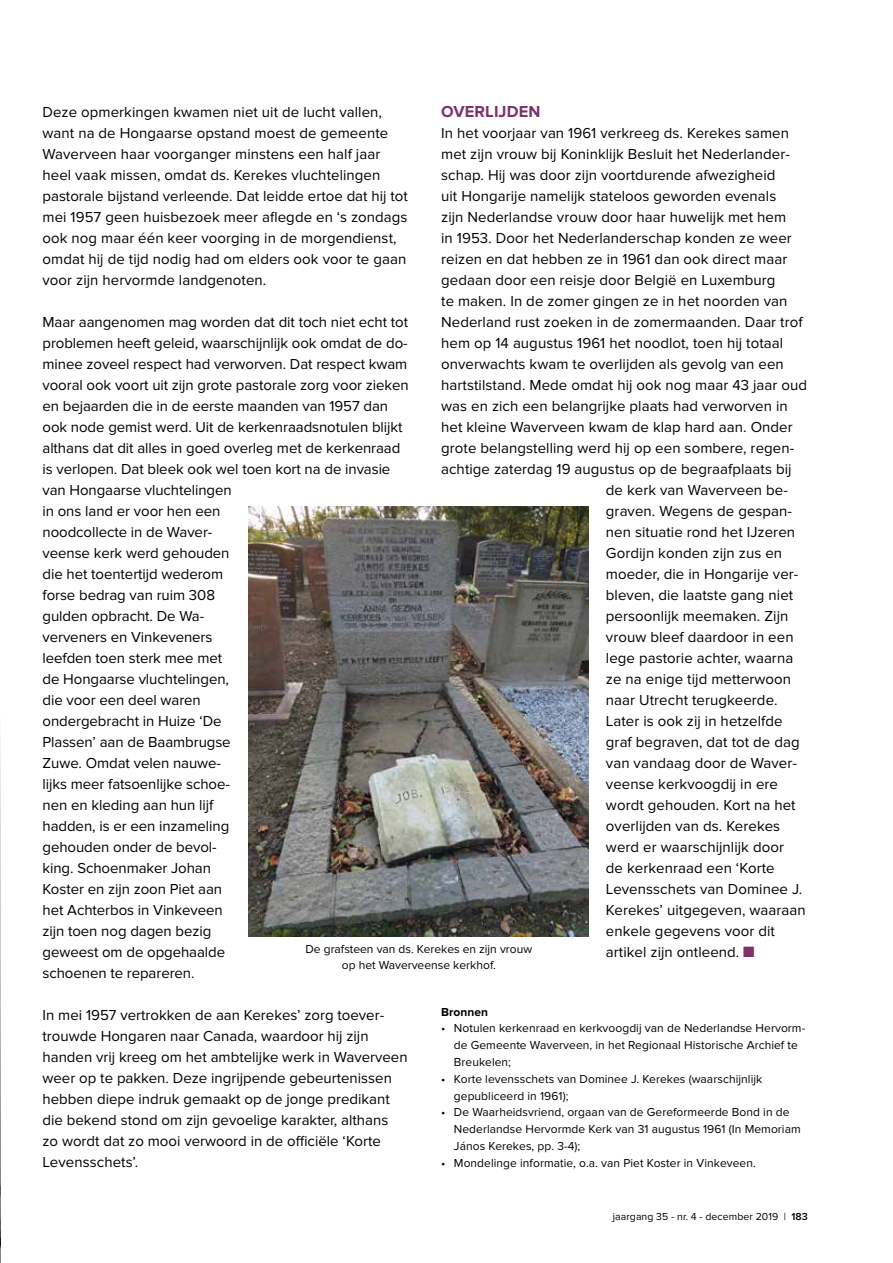
<style>
.page{position:relative;width:893px;height:1263px;background:#fff}
.page>*{position:absolute;margin:0;border:0;box-sizing:border-box;transform-origin:0 0}
.t1{font:700 16.5px "Proxima Nova";letter-spacing:.005em;color:#7d3269}
.t2{font:15px/21px "Proxima Nova";letter-spacing:.005em;color:#000}
.t3{font:12px/16.8px "Proxima Nova";letter-spacing:.005em;color:#000}
.t4{font:700 12px "Proxima Nova";letter-spacing:.005em;color:#000}
.t5{font:10.5px "Proxima Nova";letter-spacing:.005em;color:#000}
.s1{color:#7d3269}
.s2{font-weight:600}
</style>
<div class="page">
<img style="left:249px;top:506px;width:340px;height:430px">
<img style="left:0;top:741px;width:1px;height:522px">
<p class="t1" style="left:441px;top:102px;width:101px">OVERLIJDEN</p>
<p class="t2" style="left:441px;top:123px;width:349px">In het voorjaar van 1961 verkreeg ds. Kerekes samen</p>
<p class="t2" style="left:441px;top:144px;width:350px">met zijn vrouw bij Koninklijk Besluit het Nederlander-</p>
<p class="t2" style="left:441px;top:165px;width:336px">schap. Hij was door zijn voortdurende afwezigheid</p>
<p class="t2" style="left:441px;top:186px;width:337px">uit Hongarije namelijk stateloos geworden evenals</p>
<p class="t2" style="left:441px;top:207px;width:347px">zijn Nederlandse vrouw door haar huwelijk met hem</p>
<p class="t2" style="left:441px;top:228px;width:352px">in 1953. Door het Nederlanderschap konden ze weer</p>
<p class="t2" style="left:441px;top:249px;width:348px">reizen en dat hebben ze in 1961 dan ook direct maar</p>
<p class="t2" style="left:441px;top:270px;width:336px">gedaan door een reisje door België en Luxemburg</p>
<p class="t2" style="left:441px;top:291px;width:348px">te maken. In de zomer gingen ze in het noorden van</p>
<p class="t2" style="left:441px;top:312px;width:363px">Nederland rust zoeken in de zomermaanden. Daar trof</p>
<p class="t2" style="left:441px;top:333px;width:343px">hem op 14 augustus 1961 het noodlot, toen hij totaal</p>
<p class="t2" style="left:441px;top:354px;width:344px">onverwachts kwam te overlijden als gevolg van een</p>
<p class="t2" style="left:441px;top:375px;width:367px">hartstilstand. Mede omdat hij ook nog maar 43 jaar oud</p>
<p class="t2" style="left:441px;top:396px;width:348px">was en zich een belangrijke plaats had verworven in</p>
<p class="t2" style="left:441px;top:417px;width:353px">het kleine Waverveen kwam de klap hard aan. Onder</p>
<p class="t2" style="left:441px;top:438px;width:355px">grote belangstelling werd hij op een sombere, regen-</p>
<p class="t2" style="left:441px;top:459px;width:352px">achtige zaterdag 19 augustus op de begraafplaats bij</p>
<p class="t2" style="left:606px;top:480px;width:184px">de kerk van Waverveen be-</p>
<p class="t2" style="left:606px;top:501px;width:188px">graven. Wegens de gespan-</p>
<p class="t2" style="left:606px;top:522px;width:191px">nen situatie rond het IJzeren</p>
<p class="t2" style="left:606px;top:543px;width:178px">Gordijn konden zijn zus en</p>
<p class="t2" style="left:606px;top:564px;width:194px">moeder, die in Hongarije ver-</p>
<p class="t2" style="left:606px;top:585px;width:189px">bleven, die laatste gang niet</p>
<p class="t2" style="left:606px;top:606px;width:184px">persoonlijk meemaken. Zijn</p>
<p class="t2" style="left:606px;top:627px;width:189px">vrouw bleef daardoor in een</p>
<p class="t2" style="left:606px;top:648px;width:189px">lege pastorie achter, waarna</p>
<p class="t2" style="left:606px;top:669px;width:187px">ze na enige tijd metterwoon</p>
<p class="t2" style="left:606px;top:690px;width:173px">naar Utrecht terugkeerde.</p>
<p class="t2" style="left:606px;top:711px;width:178px">Later is ook zij in hetzelfde</p>
<p class="t2" style="left:606px;top:732px;width:195px">graf begraven, dat tot de dag</p>
<p class="t2" style="left:606px;top:753px;width:193px">van vandaag door de Waver-</p>
<p class="t2" style="left:606px;top:774px;width:174px">veense kerkvoogdij in ere</p>
<p class="t2" style="left:606px;top:795px;width:191px">wordt gehouden. Kort na het</p>
<p class="t2" style="left:606px;top:816px;width:176px">overlijden van ds. Kerekes</p>
<p class="t2" style="left:606px;top:837px;width:180px">werd er waarschijnlijk door</p>
<p class="t2" style="left:606px;top:858px;width:170px">de kerkenraad een ‘Korte</p>
<p class="t2" style="left:606px;top:879px;width:198px">Levensschets van Dominee J.</p>
<p class="t2" style="left:606px;top:900px;width:201px">Kerekes’ uitgegeven, waaraan</p>
<p class="t2" style="left:606px;top:921px;width:170px">enkele gegevens voor dit</p>
<p class="t2" style="left:606px;top:942px;width:150px">artikel zijn ontleend. <span class="s1">■</span></p>
<p class="t2" style="left:43px;top:102px;width:367px">Deze opmerkingen kwamen niet uit de lucht vallen, want na de Hongaarse opstand moest de gemeente Waverveen haar voorganger minstens een half jaar heel vaak missen, omdat ds. Kerekes vluchtelingen pastorale bijstand verleende. Dat leidde ertoe dat hij tot mei 1957 geen huisbezoek meer aflegde en ‘s zondags ook nog maar één keer voorging in de morgendienst, omdat hij de tijd nodig had om elders ook voor te gaan voor zijn hervormde landgenoten.</p>
<p class="t2" style="left:43px;top:312px;width:368px">Maar aangenomen mag worden dat dit toch niet echt tot problemen heeft geleid, waarschijnlijk ook omdat de do&shy;minee zoveel respect had verworven. Dat respect kwam vooral ook voort uit zijn grote pastorale zorg voor zieken en bejaarden die in de eerste maanden van 1957 dan ook node gemist werd. Uit de kerkenraadsnotulen blijkt althans dat dit alles in goed overleg met de kerkenraad is verlopen. Dat bleek ook wel toen kort na de invasie van Hongaarse vluchtelingen<br>in ons land er voor hen een<br>noodcollecte in de Waver-<br>veense kerk werd gehouden<br>die het toentertijd wederom<br>forse bedrag van ruim 308<br>gulden opbracht. De Wa-<br>verveners en Vinkeveners<br>leefden toen sterk mee met<br>de Hongaarse vluchtelingen,<br>die voor een deel waren<br>ondergebracht in Huize ‘De<br>Plassen’ aan de Baambrugse<br>Zuwe. Omdat velen nauwe-<br>lijks meer fatsoenlijke schoe-<br>nen en kleding aan hun lijf<br>hadden, is er een inzameling<br>gehouden onder de bevol-<br>king. Schoenmaker Johan<br>Koster en zijn zoon Piet aan<br>het Achterbos in Vinkeveen<br>zijn toen nog dagen bezig<br>geweest om de opgehaalde<br>schoenen te repareren.</p>
<p class="t2" style="left:43px;top:1005px;width:367px">In mei 1957 vertrokken de aan Kerekes’ zorg toever&shy;trouwde Hongaren naar Canada, waardoor hij zijn handen vrij kreeg om het ambtelijke werk in Waverveen weer op te pakken. Deze ingrijpende gebeurtenissen hebben diepe indruk gemaakt op de jonge predikant die bekend stond om zijn gevoelige karakter, althans zo wordt dat zo mooi verwoord in de officiële ‘Korte Levensschets’.</p>
<p class="t3" style="left:306px;top:940px;width:228px;text-align:center">De grafsteen van ds. Kerekes en zijn vrouw op het Waverveense kerkhof.</p>
<p class="t4" style="left:441px;top:1005px;width:49px">Bronnen</p>
<p class="t3" style="left:454px;top:1020px;width:353px;text-indent:-13px">• Notulen kerkenraad en kerkvoogdij van de Nederlandse Hervorm&shy;de Gemeente Waverveen, in het Regionaal Historische Archief te<br>Breukelen;</p>
<p class="t3" style="left:454px;top:1070px;width:310px;text-indent:-13px">• Korte levensschets van Dominee J. Kerekes (waarschijnlijk gepubliceerd in 1961);</p>
<p class="t3" style="left:454px;top:1104px;width:348px;text-indent:-13px">• De Waarheidsvriend, orgaan van de Gereformeerde Bond in de<br>Nederlandse Hervormde Kerk van 31 augustus 1961 (In Memoriam<br>János Kerekes, pp. 3-4);</p>
<p class="t3" style="left:441px;top:1154px;width:316px">• Mondelinge informatie, o.a. van Piet Koster in Vinkeveen.</p>
<p class="t5" style="left:613px;top:1211px;width:197px">jaargang 35 - nr. 4 - december 2019 | <span class="s2">183</span></p>
</div>
